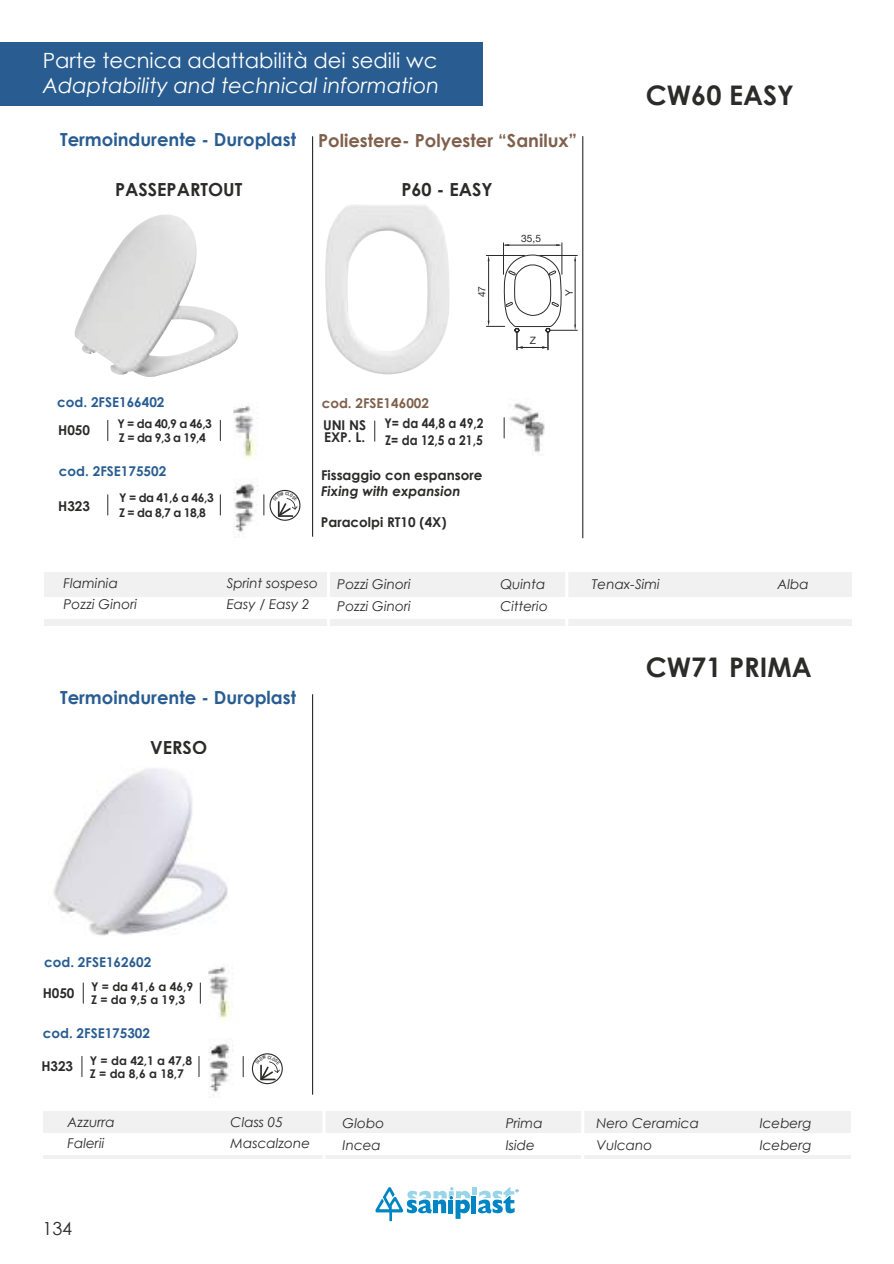
<style>
.page{position:relative;width:894px;height:1264px;background:#fff}
.page>*{position:absolute;margin:0;border:0;box-sizing:border-box;transform-origin:0 0}
.t1{font:700 27px "Century Gothic";color:#2b2b2a}
.t2{font:21px "Century Gothic";color:#fff}
.t3{font:italic 21px "Century Gothic";color:#fff}
.t4{font:700 18px "Century Gothic";color:#80604d}
.t5{font:700 18px "Century Gothic";color:#2b2b2a}
.t6{font:700 18px "Century Gothic";color:#295d92}
.t7{font:18px "Century Gothic";color:#2b2b2a}
.t8{font:italic 13.5px "Century Gothic";color:#2b2b2a}
.t9{font:700 13.5px/12px "Century Gothic";color:#2b2b2a}
.t10{font:700 13.5px "Century Gothic";color:#295d92}
.t11{font:italic 700 13.5px "Century Gothic";color:#2b2b2a}
.t12{font:700 13.5px "Century Gothic";color:#80604d}
.t13{font:700 13.35px/16.5px "Century Gothic";color:#2b2b2a;scale:.9 1}
.t14{font:700 12px/14.1px "Century Gothic";letter-spacing:-.02em;color:#2b2b2a}
.t15{font:10.2px "Helvetica Neue LT Std";color:#2b2b2a}
.s1{color:#295d92}
</style>
<div class="page">
<svg style="left:375px;top:1187px;width:143px;height:33px"></svg>
<div style="left:0;top:43px;width:483px;height:63px;background:#295d92"></div>
<img style="left:233px;top:406px;width:25px;height:54px">
<img style="left:234px;top:484px;width:31px;height:51px">
<div style="left:44px;top:572px;width:807px;height:54px;background:#f1f1f1"></div>
<div style="left:44px;top:597px;width:808px;height:22px;background:#fff"></div>
<hr style="left:327px;top:561px;width:3px;height:65px;background:#fff">
<hr style="left:565px;top:561px;width:3px;height:65px;background:#fff">
<img style="left:509px;top:403px;width:36px;height:50px">
<svg style="left:107px;top:420px;width:1px;height:20px"></svg>
<svg style="left:220px;top:420px;width:1px;height:20px"></svg>
<svg style="left:107px;top:494px;width:1px;height:21px"></svg>
<svg style="left:220px;top:494px;width:1px;height:21px"></svg>
<svg style="left:263px;top:494px;width:1px;height:21px"></svg>
<div style="left:269px;top:490px;width:31px;height:30px;border:1px solid #2b2b2a;border-radius:50%"></div>
<img style="left:75px;top:214px;width:163px;height:163px">
<hr style="left:312px;top:136px;width:1px;height:400px;background:#2b2b2a">
<hr style="left:582px;top:136px;width:1px;height:402px;background:#2b2b2a">
<svg style="left:503px;top:417px;width:1px;height:21px"></svg>
<svg style="left:374px;top:421px;width:1px;height:20px"></svg>
<img style="left:325px;top:204px;width:125px;height:170px">
<hr style="left:504px;top:245px;width:55px;height:1px;background:#2b2b2a">
<hr style="left:503px;top:243px;width:1px;height:31px;background:#2b2b2a">
<hr style="left:561px;top:243px;width:1px;height:31px;background:#2b2b2a">
<svg style="left:486px;top:254px;width:91px;height:95px"></svg>
<img style="left:199px;top:967px;width:34px;height:54px">
<img style="left:198px;top:1044px;width:35px;height:51px">
<div style="left:43px;top:1111px;width:807px;height:47px;background:#f1f1f1"></div>
<div style="left:43px;top:1133px;width:807px;height:21px;background:#fff"></div>
<hr style="left:322px;top:1109px;width:3px;height:56px;background:#fff">
<hr style="left:581px;top:1109px;width:3px;height:56px;background:#fff">
<hr style="left:312px;top:694px;width:1px;height:400px;background:#2b2b2a">
<svg style="left:83px;top:982px;width:1px;height:21px"></svg>
<svg style="left:200px;top:982px;width:1px;height:21px"></svg>
<svg style="left:81px;top:1056px;width:1px;height:20px"></svg>
<svg style="left:198px;top:1056px;width:1px;height:20px"></svg>
<div style="left:252px;top:1053px;width:31px;height:30px;border:1px solid #2b2b2a;border-radius:50%"></div>
<svg style="left:243px;top:1056px;width:1px;height:20px"></svg>
<img style="left:53px;top:768px;width:175px;height:168px">
<svg style="left:272px;top:491px;width:25px;height:26px"></svg>
<svg style="left:255px;top:1054px;width:25px;height:25px"></svg>
<h2 class="t2" style="left:43px;top:45px;width:396px">Parte tecnica adattabilità dei sedili wc</h2>
<h2 class="t3" style="left:43px;top:70px;width:398px">Adaptability and technical information</h2>
<h3 class="t4" style="left:60px;top:126px;width:518px"><span class="s1">Termoindurente - Duroplast</span> Poliestere- Polyester “Sanilux”</h3>
<h3 class="t5" style="left:115px;top:175px;width:129px">PASSEPARTOUT</h3>
<h3 class="t5" style="left:401px;top:175px;width:93px">P60 - EASY</h3>
<p class="t15" style="left:475px;top:297px;width:13px;rotate:-90deg">47</p>
<p class="t15" style="left:521px;top:232px;width:21px">35,5</p>
<p class="t15" style="left:529px;top:334px;width:8px">Z</p>
<p class="t15" style="left:563px;top:296px;width:8px;rotate:-90deg">Y</p>
<h1 class="t1" style="left:645px;top:74px;width:149px">CW60 EASY</h1>
<p class="t10" style="left:57px;top:392px;width:109px">cod. 2FSE166402</p>
<p class="t9" style="left:58px;top:423px;width:33px">H050</p>
<p class="t14" style="left:117px;top:416px;width:96px">Y = da 40,9 a 46,3<br>Z = da 9,3 a 19,4</p>
<p class="t10" style="left:59px;top:460px;width:109px">cod. 2FSE175502</p>
<p class="t9" style="left:58px;top:499px;width:33px">H323</p>
<p class="t14" style="left:119px;top:490px;width:96px">Y = da 41,6 a 46,3<br>Z = da 8,7 a 18,8</p>
<p class="t12" style="left:321px;top:393px;width:109px">cod. 2FSE146002</p>
<p class="t13" style="left:384px;top:414px;width:111px">Y= da 44,8 a 49,2<br>Z= da 12,5 a 21,5</p>
<p class="t9" style="left:323px;top:418px;width:45px">UNI NS<br>EXP. L.</p>
<p class="t9" style="left:321px;top:468px;width:163px">Fissaggio con espansore</p>
<p class="t11" style="left:321px;top:481px;width:141px">Fixing with expansion</p>
<p class="t9" style="left:321px;top:515px;width:127px">Paracolpi RT10 (4X)</p>
<p class="t8" style="left:64px;top:573px;width:56px">Flaminia</p>
<p class="t8" style="left:226px;top:573px;width:93px">Sprint sospeso</p>
<p class="t8" style="left:64px;top:595px;width:75px">Pozzi Ginori</p>
<p class="t8" style="left:226px;top:595px;width:84px">Easy / Easy 2</p>
<p class="t8" style="left:337px;top:575px;width:75px">Pozzi Ginori</p>
<p class="t8" style="left:500px;top:575px;width:46px">Quinta</p>
<p class="t8" style="left:337px;top:596px;width:75px">Pozzi Ginori</p>
<p class="t8" style="left:500px;top:596px;width:49px">Citterio</p>
<h3 class="t6" style="left:60px;top:683px;width:237px">Termoindurente - Duroplast</h3>
<h3 class="t5" style="left:150px;top:733px;width:58px">VERSO</h3>
<p class="t8" style="left:591px;top:575px;width:70px">Tenax-Simi</p>
<p class="t8" style="left:777px;top:575px;width:33px">Alba</p>
<h1 class="t1" style="left:645px;top:646px;width:167px">CW71 PRIMA</h1>
<p class="t10" style="left:44px;top:951px;width:109px">cod. 2FSE162602</p>
<p class="t9" style="left:43px;top:986px;width:33px">H050</p>
<p class="t14" style="left:91px;top:979px;width:104px;line-height:12.6px">Y = da 41,6 a 46,9<br>Z = da 9,5 a 19,3</p>
<p class="t10" style="left:43px;top:1022px;width:109px">cod. 2FSE175302</p>
<p class="t14" style="left:90px;top:1053px;width:104px;line-height:12.6px">Y = da 42,1 a 47,8<br>Z = da 8,6 a 18,7</p>
<p class="t8" style="left:67px;top:1112px;width:49px">Azzurra</p>
<p class="t8" style="left:230px;top:1112px;width:54px">Class 05</p>
<p class="t8" style="left:67px;top:1133px;width:38px">Falerii</p>
<p class="t8" style="left:230px;top:1133px;width:81px">Mascalzone</p>
<p class="t9" style="left:41px;top:1059px;width:33px">H323</p>
<h3 class="t7" style="left:42px;top:1215px;width:31px">134</h3>
<p class="t8" style="left:342px;top:1113px;width:43px">Globo</p>
<p class="t8" style="left:505px;top:1113px;width:38px">Prima</p>
<p class="t8" style="left:342px;top:1134px;width:40px">Incea</p>
<p class="t8" style="left:505px;top:1134px;width:31px">Iside</p>
<p class="t8" style="left:596px;top:1112px;width:104px">Nero Ceramica</p>
<p class="t8" style="left:759px;top:1112px;width:53px">Iceberg</p>
<p class="t8" style="left:596px;top:1135px;width:57px">Vulcano</p>
<p class="t8" style="left:759px;top:1135px;width:53px">Iceberg</p>
</div>
